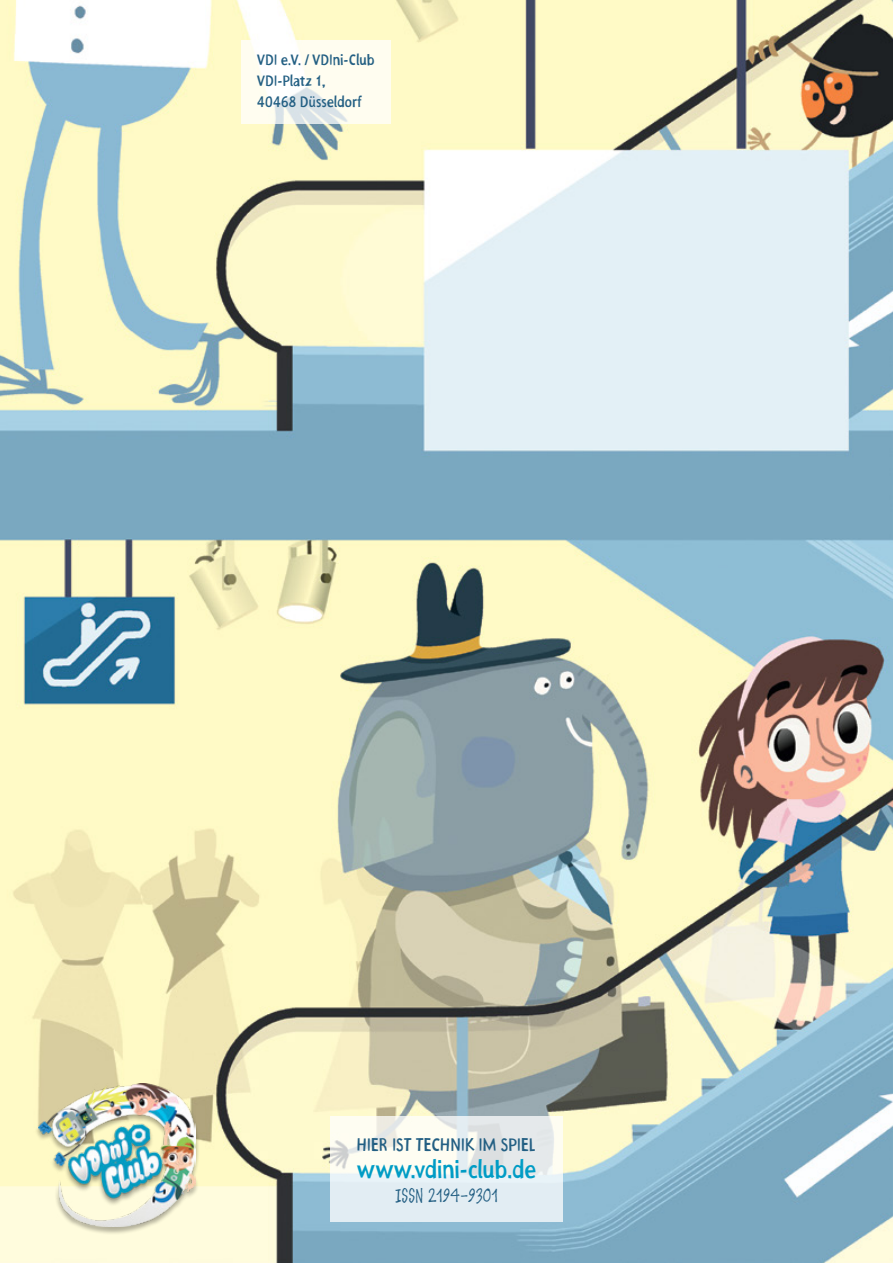
<style>
.page{position:relative;width:893px;height:1263px;background:#fff}
.page>*{position:absolute;margin:0;border:0;box-sizing:border-box;transform-origin:0 0}
.t1{font:24.75px "Frutimex Condensed";letter-spacing:.025em;color:#009cc5}
.t2{font:18px "Frutimex Condensed";letter-spacing:.015em;color:#235f83}
.t3{font:18px "mxr tdk reg";letter-spacing:.01em;color:#235f83}
.t4{font:15px/21px "Frutimex Condensed";letter-spacing:.03em;color:#235f83}
</style>
<div class="page">
<img style="left:0;top:0;width:893px;height:1263px">
<svg style="left:241px;top:40px;width:149px;height:83px;fill:#fffdf0"></svg>
<svg style="left:330px;top:1116px;width:233px;height:106px;fill:#e4edf2"></svg>
<div style="left:34px;top:1084px;width:165px;height:150px;background:#000;opacity:.3"></div>
<img style="left:38px;top:1083px;width:158px;height:144px">
<p class="t4" style="left:257px;top:49px;width:119px">VDI e.V. / VDIni-Club<br>VDI-Platz 1,<br>40468 Düsseldorf</p>
<p class="t2" style="left:357px;top:1133px;width:181px">HIER IST TECHNIK IM SPIEL</p>
<h1 class="t1" style="left:357px;top:1154px;width:180px">www.vdini-club.de</h1>
<p class="t3" style="left:395px;top:1183px;width:104px">ISSN 2194-9301</p>
</div>
